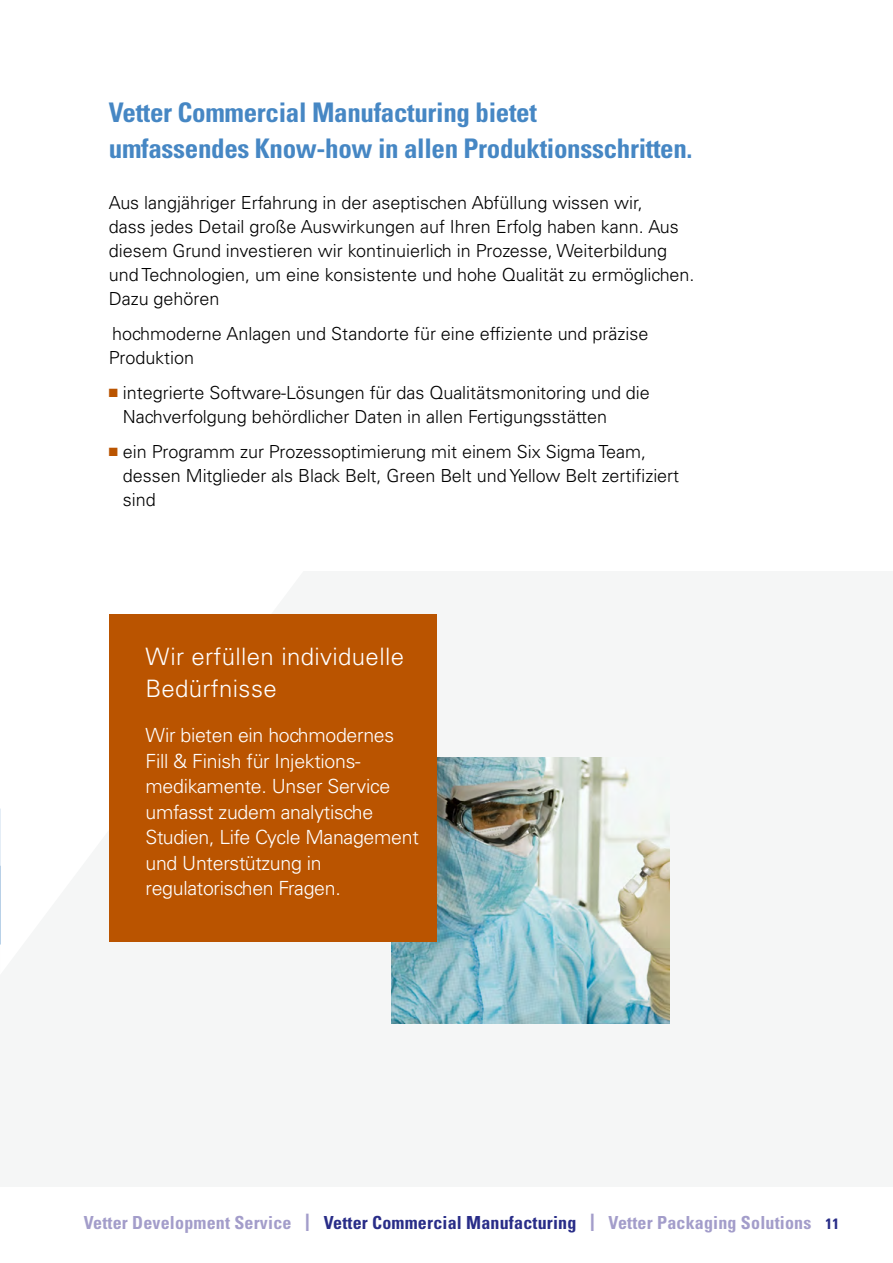
<style>
.page{position:relative;width:893px;height:1263px;background:#fff}
.page>*{position:absolute;margin:0;border:0;box-sizing:border-box;transform-origin:0 0}
.t1{font:700 condensed 27px/36px "Univers LT Std";letter-spacing:-.01em;color:#4687c4}
.t2{font:300 24px/31.5px "Univers LT Std";letter-spacing:.015em;color:#fff}
.t3{font:300 19.5px/25.5px "Univers LT Std";letter-spacing:-.015em;color:#fff}
.t4{font:300 18px/24px "Univers LT Std";color:#000}
.t5{font:700 condensed 18px "Univers LT Std";letter-spacing:.01em;color:#a39dca}
.s1{color:#ba5400}
.s2{font-weight:400;font-stretch:normal;font-size:24px}
.s3{color:#292d88}
.s4{font-size:15px;color:#292d88}
</style>
<div class="page">
<svg style="left:0;top:866px;width:1px;height:79px"></svg>
<img style="left:391px;top:758px;width:279px;height:266px">
<div style="left:109px;top:614px;width:328px;height:328px;background:#ba5400"></div>
<h1 class="t1" style="left:109px;top:95px;width:585px">Vetter Commercial Manufacturing bietet<br>umfassendes Know-how in allen Produktionsschritten.</h1>
<p class="t4" style="left:109px;top:191px;width:587px">Aus langjähriger Erfahrung in der aseptischen Abfüllung wissen wir,<br>dass jedes Detail große Auswirkungen auf Ihren Erfolg haben kann. Aus diesem Grund investieren wir kontinuierlich in Prozesse, Weiterbildung und Technologien, um eine konsistente und hohe Qualität zu ermöglichen.<br>Dazu gehören</p>
<p class="t4" style="left:109px;top:322px;width:541px">hochmoderne Anlagen und Standorte für eine effiziente und präzise<br>Produktion</p>
<p class="t4" style="left:123px;top:380px;width:528px;text-indent:-14px"><span class="s1">■</span> integrierte Software-Lösungen für das Qualitätsmonitoring und die<br>Nachverfolgung behördlicher Daten in allen Fertigungsstätten</p>
<p class="t4" style="left:123px;top:439px;width:558px;text-indent:-14px"><span class="s1">■</span> ein Programm zur Prozessoptimierung mit einem Six Sigma Team, dessen Mitglieder als Black Belt, Green Belt und Yellow Belt zertifiziert sind</p>
<h2 class="t2" style="left:146px;top:641px;width:260px">Wir erfüllen individuelle<br>Bedürfnisse</h2>
<p class="t3" style="left:146px;top:722px;width:275px">Wir bieten ein hochmodernes<br>Fill &amp; Finish für Injektions&shy;medikamente. Unser Service umfasst zudem analytische<br>Studien, Life Cycle Management und Unterstützung in regulatorischen Fragen.</p>
<p class="t5" style="left:84px;top:1212px;width:757px">Vetter Development Service <span class="s2">I</span> <span class="s3">Vetter Commercial Manufacturing</span> <span class="s2">I</span> Vetter Packaging Solutions <span class="s4">11</span></p>
</div>
